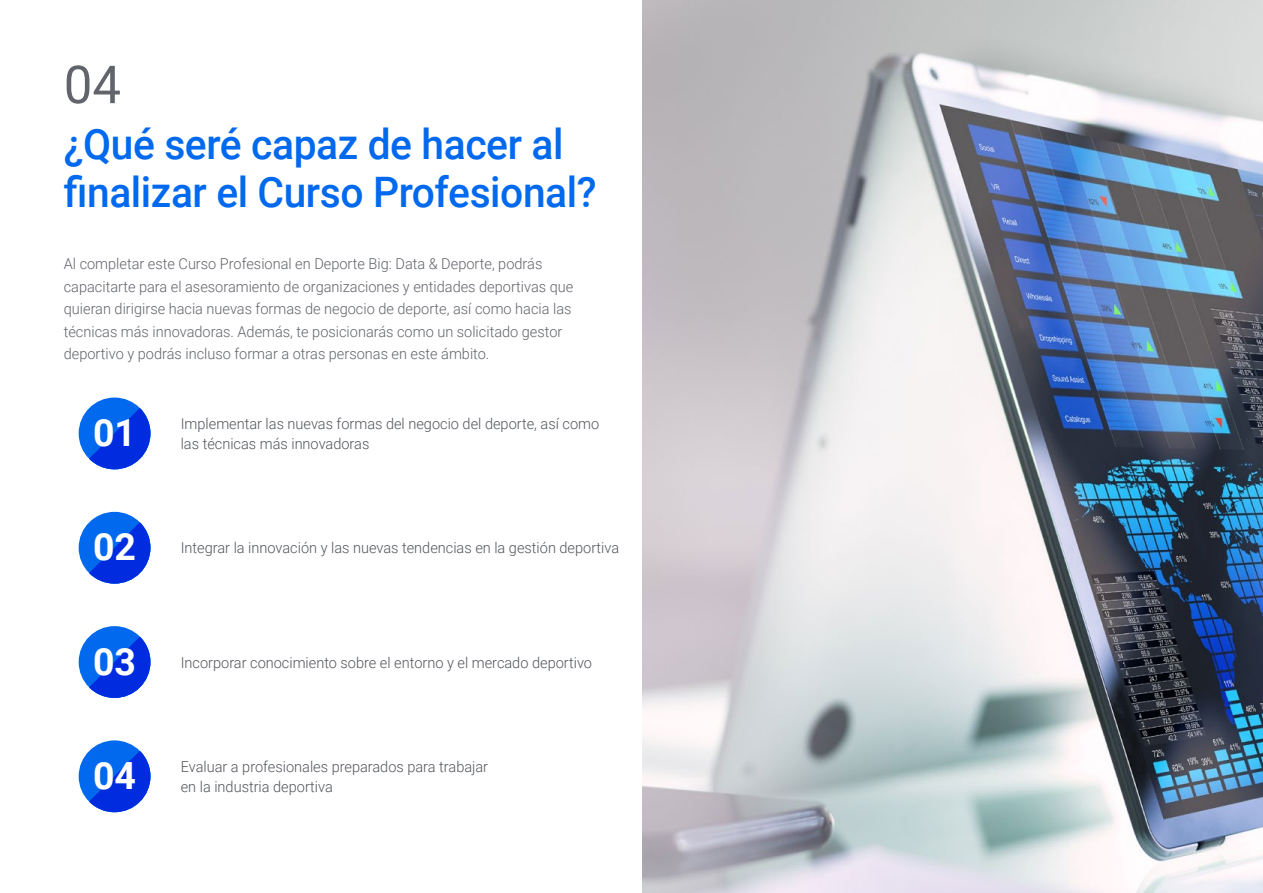
<style>
.page{position:relative;width:1263px;height:893px;background:#fff}
.page>*{position:absolute;margin:0;border:0;box-sizing:border-box;transform-origin:0 0}
.t1{font:52.5px "Roboto";color:#61646a}
.t2{font:500 42px/48px "Roboto";letter-spacing:-.01em;color:#0169ee}
.t3{font:700 37.5px "Roboto";color:#fff}
.t4{font:300 15px/22.5px "Roboto";color:#61646a}
.t5{font:300 15px/19.5px "Roboto";color:#52555b}
</style>
<div class="page">
<div style="left:79px;top:512px;width:71px;height:72px;background:#0169ee;border-radius:50%"></div>
<svg style="left:89px;top:522px;width:61px;height:62px"></svg>
<div style="left:79px;top:740px;width:71px;height:72px;background:#0169ee;border-radius:50%"></div>
<svg style="left:89px;top:751px;width:61px;height:61px"></svg>
<div style="left:79px;top:626px;width:71px;height:72px;background:#0169ee;border-radius:50%"></div>
<svg style="left:89px;top:637px;width:61px;height:61px"></svg>
<div style="left:79px;top:398px;width:71px;height:71px;background:#0169ee;border-radius:50%"></div>
<svg style="left:89px;top:408px;width:61px;height:61px"></svg>
<img style="left:642px;top:0;width:621px;height:893px">
<h1 class="t1" style="left:64px;top:48px;width:59px">04</h1>
<h2 class="t2" style="left:64px;top:119px;width:534px">¿Qué seré capaz de hacer al finalizar el Curso Profesional?</h2>
<p class="t4" style="left:64px;top:252px;width:511px">Al completar este Curso Profesional en Deporte Big: Data &amp; Deporte, podrás capacitarte para el asesoramiento de organizaciones y entidades deportivas que quieran dirigirse hacia nuevas formas de negocio de deporte, así como hacia las técnicas más innovadoras. Además, te posicionarás como un solicitado gestor deportivo y podrás incluso formar a otras personas en este ámbito.</p>
<h3 class="t3" style="left:93px;top:407px;width:45px">01</h3>
<p class="t5" style="left:181px;top:414px;width:420px">Implementar las nuevas formas del negocio del deporte, así como</p>
<p class="t5" style="left:181px;top:433px;width:190px">las técnicas más innovadoras</p>
<h3 class="t3" style="left:93px;top:521px;width:45px">02</h3>
<p class="t5" style="left:181px;top:538px;width:440px">Integrar la innovación y las nuevas tendencias en la gestión deportiva</p>
<h3 class="t3" style="left:93px;top:635px;width:45px">03</h3>
<p class="t5" style="left:181px;top:652px;width:413px">Incorporar conocimiento sobre el entorno y el mercado deportivo</p>
<h3 class="t3" style="left:93px;top:749px;width:45px">04</h3>
<p class="t5" style="left:181px;top:756px;width:309px">Evaluar a profesionales preparados para trabajar en la industria deportiva</p>
</div>
